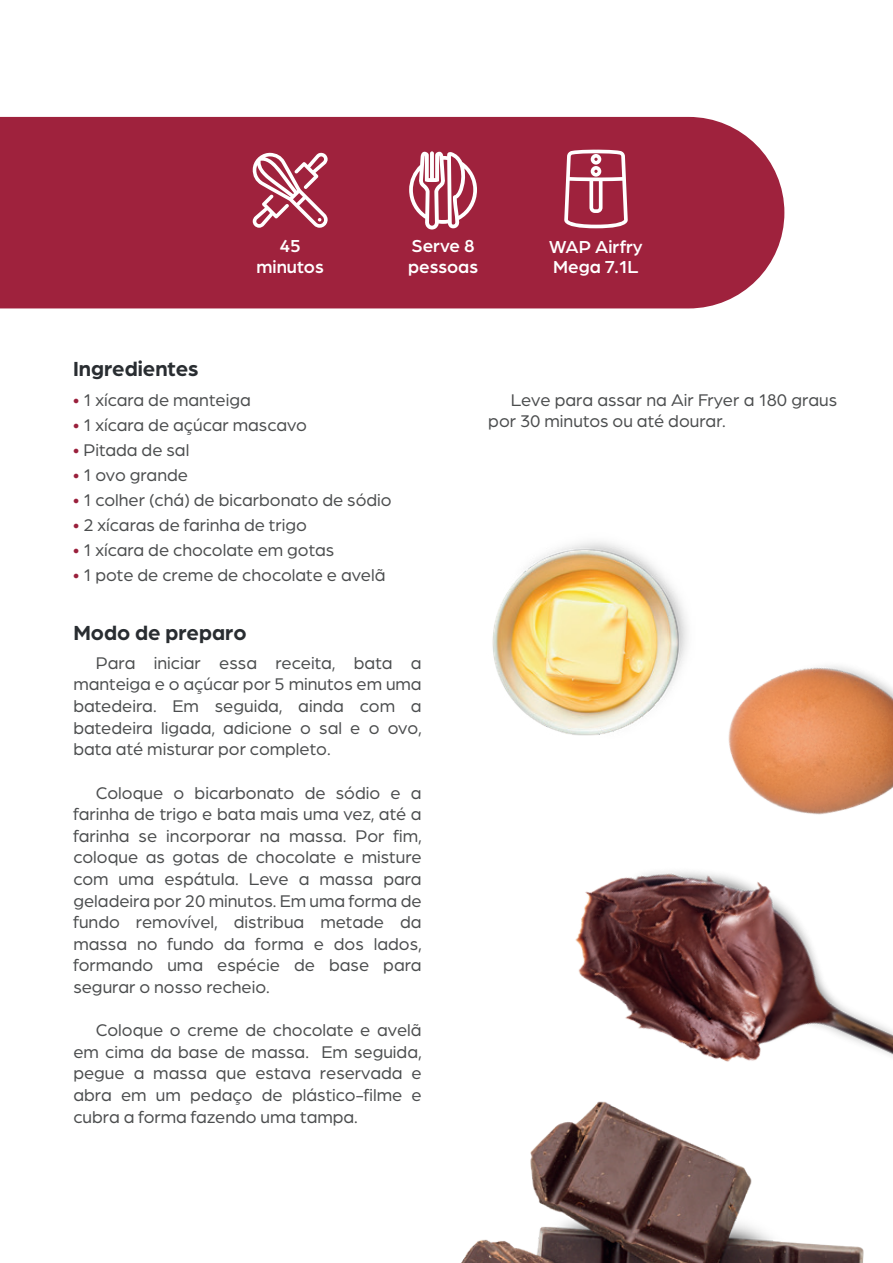
<style>
.page{position:relative;width:893px;height:1263px;background:#fff}
.page>*{position:absolute;margin:0;border:0;box-sizing:border-box;transform-origin:0 0}
.t1{font:700 21.75px "Arboria";color:#292d31}
.t2{font:500 18.45px/20.7px "Arboria";color:#fff}
.t3{font:18px/21.6px "Arboria";color:#4b4d4e;text-align:justify}
.s1{color:#9a203c}
</style>
<div class="page">
<img style="left:575px;top:872px;width:240px;height:84px">
<img style="left:492px;top:541px;width:189px;height:195px">
<img style="left:667px;top:605px;width:226px;height:279px">
<img style="left:461px;top:956px;width:432px;height:307px">
<div style="left:0;top:117px;width:784px;height:191px;background:#9f223d"></div>
<svg style="left:409px;top:151px;width:68px;height:79px"></svg>
<svg style="left:252px;top:152px;width:76px;height:76px"></svg>
<svg style="left:564px;top:149px;width:64px;height:79px"></svg>
<p class="t1" style="left:73px;top:354px;width:127px">Ingredientes</p>
<p class="t2" style="left:257px;top:235px;width:69px;text-align:center">45 minutos</p>
<p class="t2" style="left:549px;top:235px;width:95px">WAP Airfry<br>Mega 7.1L</p>
<p class="t2" style="left:408px;top:235px;width:72px">Serve 8 pessoas</p>
<p class="t3" style="left:73px;top:388px;width:180px"><span class="s1">•</span> 1 xícara de manteiga</p>
<p class="t3" style="left:73px;top:413px;width:236px"><span class="s1">•</span> 1 xícara de açúcar mascavo</p>
<p class="t3" style="left:73px;top:438px;width:118px"><span class="s1">•</span> Pitada de sal</p>
<p class="t3" style="left:73px;top:463px;width:117px"><span class="s1">•</span> 1 ovo grande</p>
<p class="t3" style="left:73px;top:488px;width:321px"><span class="s1">•</span> 1 colher (chá) de bicarbonato de sódio</p>
<p class="t3" style="left:73px;top:513px;width:236px"><span class="s1">•</span> 2 xícaras de farinha de trigo</p>
<p class="t3" style="left:73px;top:538px;width:263px"><span class="s1">•</span> 1 xícara de chocolate em gotas</p>
<p class="t3" style="left:73px;top:563px;width:314px"><span class="s1">•</span> 1 pote de creme de chocolate e avelã</p>
<p class="t1" style="left:73px;top:618px;width:175px">Modo de preparo</p>
<p class="t3" style="left:73px;top:651px;width:350px;text-indent:22px">Para iniciar essa receita, bata a manteiga e o açúcar por 5 minutos em uma batedeira. Em seguida, ainda com a batedeira ligada, adicione o sal e o ovo, bata até misturar por completo.</p>
<p class="t3" style="left:73px;top:781px;width:350px;text-indent:22px">Coloque o bicarbonato de sódio e a farinha de trigo e bata mais uma vez, até a farinha se incorporar na massa. Por fim, coloque as gotas de chocolate e misture com uma espátula. Leve a massa para geladeira por 20 minutos. Em uma forma de fundo removível, distribua metade da massa no fundo da forma e dos lados, formando uma espécie de base para segurar o nosso recheio.</p>
<p class="t3" style="left:73px;top:1018px;width:350px;text-indent:22px">Coloque o creme de chocolate e avelã em cima da base de massa. Em seguida, pegue a massa que estava reservada e abra em um pedaço de plástico-filme e cubra a forma fazendo uma tampa.</p>
<p class="t3" style="left:488px;top:388px;width:350px;text-indent:22px">Leve para assar na Air Fryer a 180 graus por 30 minutos ou até dourar.</p>
</div>
